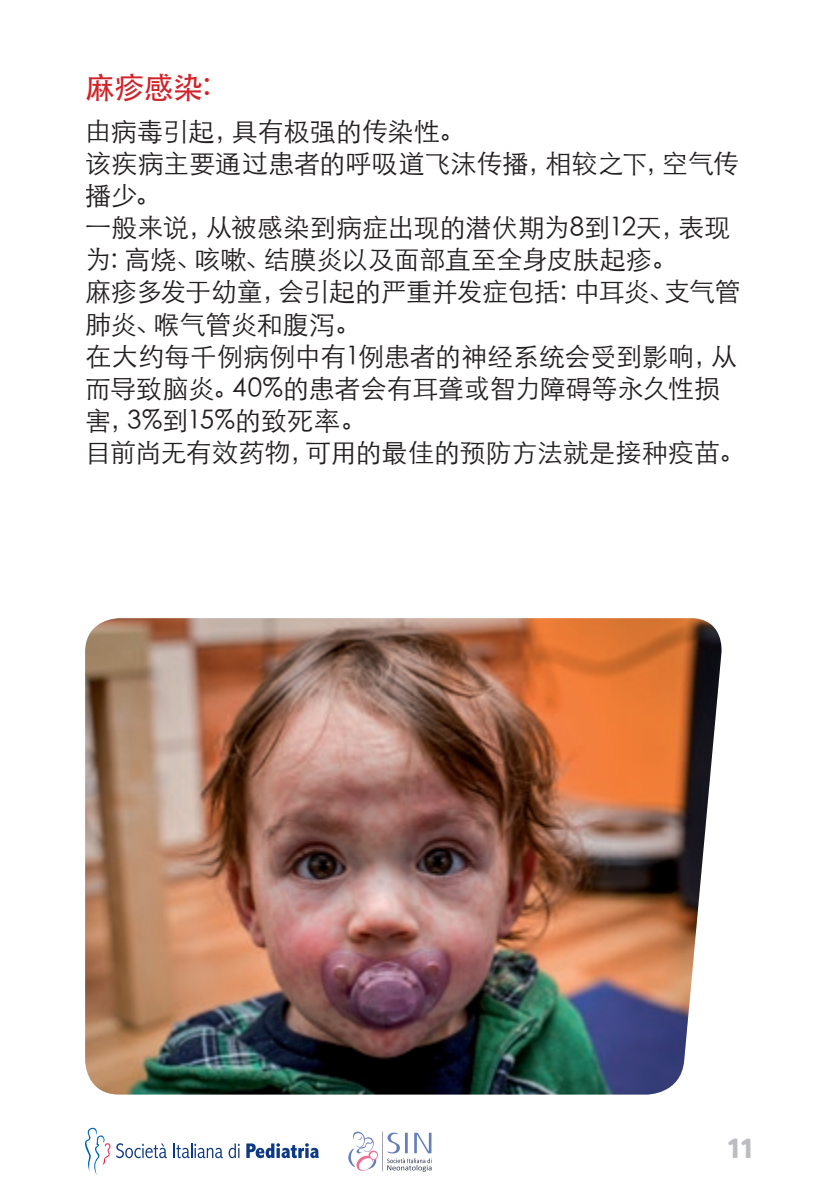
<style>
.page{position:relative;width:840px;height:1191px;background:#fff}
.page>*{position:absolute;margin:0;border:0;box-sizing:border-box;transform-origin:0 0}
.t1{font:500 30px "ST Heiti SC";color:#d1232a}
.t2{font:28px "Block BE";color:#bcbdc0}
.t3{font:300 26px/32px "ST Heiti SC";letter-spacing:-.005em;color:#231f20}
</style>
<div class="page">
<svg style="left:382px;top:1132px;width:50px;height:40px"></svg>
<svg style="left:348px;top:1131px;width:83px;height:40px"></svg>
<svg style="left:116px;top:1143px;width:51px;height:15px"></svg>
<svg style="left:173px;top:1143px;width:66px;height:15px"></svg>
<svg style="left:246px;top:1143px;width:73px;height:15px"></svg>
<svg style="left:85px;top:1127px;width:25px;height:48px"></svg>
<img style="left:85px;top:618px;width:637px;height:476px">
<p class="t1" style="left:85px;top:71px;width:127px">麻疹感染:</p>
<p class="t3" style="left:85px;top:113px;width:660px">由病毒引起，具有极强的传染性。<br>该疾病主要通过患者的呼吸道飞沫传播，相较之下，空气传播少。<br>一般来说，从被感染到病症出现的潜伏期为8到12天，表现为: 高烧、咳嗽、结膜炎以及面部直至全身皮肤起疹。<br>麻疹多发于幼童，会引起的严重并发症包括: 中耳炎、支气管肺炎、喉气管炎和腹泻。<br>在大约每千例病例中有1例患者的神经系统会受到影响，从而导致脑炎。40%的患者会有耳聋或智力障碍等永久性损害，3%到15%的致死率。<br>目前尚无有效药物，可用的最佳的预防方法就是接种疫苗。</p>
<p class="t2" style="left:726px;top:1132px;width:30px">11</p>
</div>
